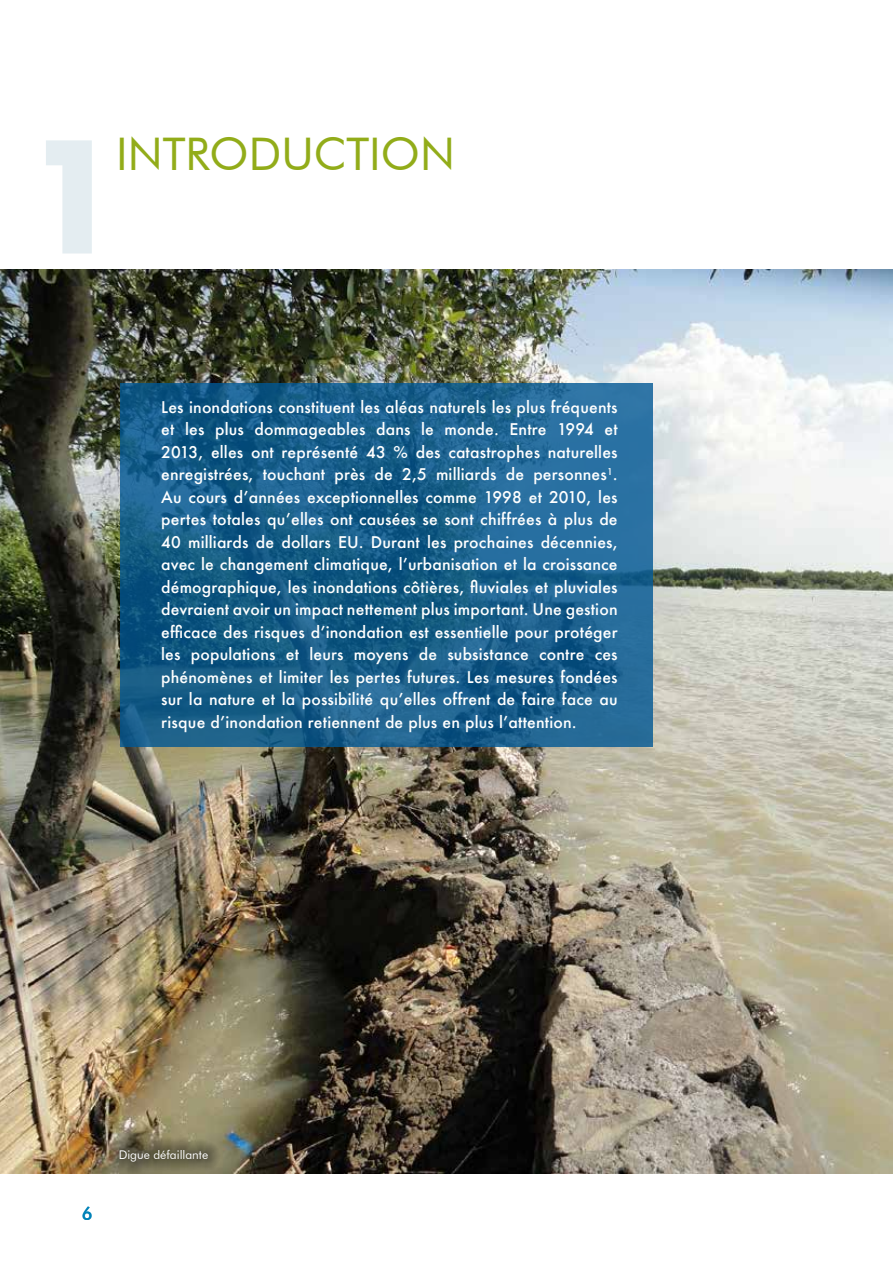
<style>
.page{position:relative;width:893px;height:1263px;background:#fff}
.page>*{position:absolute;margin:0;border:0;box-sizing:border-box;transform-origin:0 0}
.t1{font:700 150px "Futura";color:#e4edf1}
.t2{font:700 48px "Futura";letter-spacing:-.01em;color:#fff;scale:.95 1}
.t3{font:45px "Futura BT";color:#92ac19}
.t4{font:500 18px "Futura BT";color:#0082b8}
.t5{font:500 15.75px/22.5px "Futura";letter-spacing:.01em;color:#fff;text-align:justify}
.t6{font:12px "Futura BT";color:#fff}
</style>
<div class="page">
<img style="left:0;top:269px;width:893px;height:905px">
<svg style="left:120px;top:383px;width:533px;height:363px;background:#19608c"></svg>
<div style="left:107px;top:1137px;width:114px;height:37px;background:#000;opacity:.75"></div>
<h1 class="t1" style="left:23px;top:89px;width:104px">1</h1>
<h3 class="t3" style="left:116px;top:127px;width:340px">INTRODUCTION</h3>
<h2 class="t2" style="left:109px;top:357px;width:307px">Introduction</h2>
<p class="t5" style="left:161px;top:395px;width:458px">Les inondations constituent les aléas naturels les plus fréquents et les plus dommageables dans le monde. Entre 1994 et 2013, elles ont représenté 43 % des catastrophes naturelles enregistrées, touchant près de 2,5 milliards de personnes<sup>1</sup>.<br>Au cours d’années exceptionnelles comme 1998 et 2010, les pertes totales qu’elles ont causées se sont chiffrées à plus de 40 milliards de dollars EU. Durant les prochaines décennies, avec le changement climatique, l’urbanisation et la croissance démographique, les inondations côtières, fluviales et pluviales devraient avoir un impact nettement plus important. Une gestion efficace des risques d’inondation est essentielle pour protéger les populations et leurs moyens de subsistance contre ces phénomènes et limiter les pertes futures. Les mesures fondées sur la nature et la possibilité qu’elles offrent de faire face au risque d’inondation retiennent de plus en plus l’attention.</p>
<p class="t4" style="left:82px;top:1202px;width:12px">6</p>
<p class="t6" style="left:119px;top:1147px;width:91px">Digue défaillante</p>
</div>
